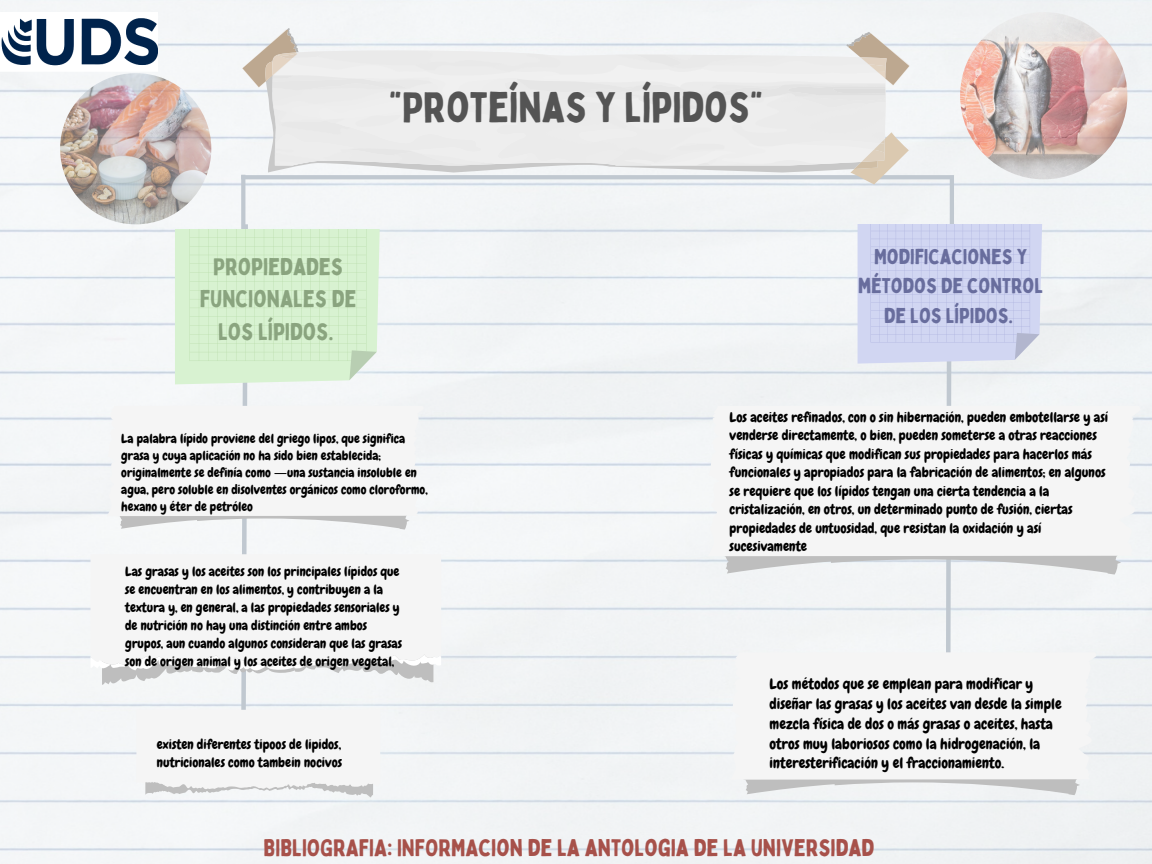
<style>
.page{position:relative;width:1152px;height:864px;background:#f2f4f6}
.page>*{position:absolute;margin:0;border:0;box-sizing:border-box;transform-origin:0 0}
.t1{font:42px "Bobby Jones";color:#545454}
.t2{font:23.55px "Bobby Jones";color:#a7514a}
.t3{font:23.55px/32.8px "Bobby Jones";color:#8aa47f;text-align:center}
.t4{font:21px/29.2px "Bobby Jones";color:#686d9d;text-align:center}
.t5{font:14.85px/19.8px "Chewy";color:#000}
.t6{font:13.8px/18.5px "Chewy";color:#000}
.t7{font:13.5px/18px "Chewy";color:#000}
.t8{font:13.2px/18px "Chewy";color:#000}
.t9{font:12.9px/17.2px "Chewy";color:#000}
.s1{font-family:"Noto Sans"}
</style>
<div class="page">
<hr style="left:241px;top:175px;width:4px;height:162px;background:#c0c8d0">
<hr style="left:950px;top:176px;width:4px;height:162px;background:#c0c8d0">
<hr style="left:241px;top:175px;width:713px;height:4px;background:#c0c8d0">
<svg style="left:243px;top:28px;width:666px;height:156px"></svg>
<svg style="left:858px;top:224px;width:185px;height:428px"></svg>
<svg style="left:91px;top:220px;width:350px;height:577px"></svg>
<svg style="left:743px;top:780px;width:338px;height:15px;fill:#f0f2f3"></svg>
<div style="left:731px;top:652px;width:367px;height:128px;background:#f5f5f5"></div>
<svg style="left:723px;top:556px;width:399px;height:19px;fill:#edf2f4"></svg>
<div style="left:708px;top:406px;width:434px;height:150px;background:#f5f5f5"></div>
<img style="left:960px;top:12px;width:167px;height:167px;border-radius:50%">
<img style="left:60px;top:73px;width:151px;height:151px;border-radius:50%">
<img style="left:0;top:12px;width:157px;height:61px">
<h1 class="t1" style="left:389px;top:81px;width:376px">"PROTEÍNAS Y LÍPIDOS"</h1>
<h2 class="t3" style="left:200px;top:249px;width:158px">PROPIEDADES<br>FUNCIONALES DE<br>LOS LÍPIDOS.</h2>
<h3 class="t4" style="left:858px;top:242px;width:187px">MODIFICACIONES Y<br>MÉTODOS DE CONTROL<br>DE LOS LÍPIDOS.</h3>
<p class="t9" style="left:121px;top:430px;width:308px">La palabra lípido proviene del griego lipos, que significa grasa y cuya aplicación no ha sido bien establecida; originalmente se definía como <span class="s1">―</span>una sustancia insoluble en agua, pero soluble en disolventes orgánicos como cloroformo, hexano y éter de petróleo</p>
<p class="t8" style="left:125px;top:563px;width:278px">Las grasas y los aceites son los principales lípidos que se encuentran en los alimentos, y contribuyen a la textura y, en general, a las propiedades sensoriales y de nutrición no hay una distinción entre ambos grupos, aun cuando algunos consideran que las grasas son de origen animal y los aceites de origen vegetal,</p>
<p class="t7" style="left:157px;top:736px;width:187px">existen diferentes tipoos de lipidos, nutricionales como tambein nocivos</p>
<p class="t6" style="left:730px;top:408px;width:380px">Los aceites refinados, con o sin hibernación, pueden embotellarse y así venderse directamente, o bien, pueden someterse a otras reacciones físicas y químicas que modifican sus propiedades para hacerlos más funcionales y apropiados para la fabricación de alimentos; en algunos se requiere que los lípidos tengan una cierta tendencia a la cristalización, en otros, un determinado punto de fusión, ciertas propiedades de untuosidad, que resistan la oxidación y así sucesivamente</p>
<p class="t5" style="left:770px;top:674px;width:294px">Los métodos que se emplean para modificar y diseñar las grasas y los aceites van desde la simple mezcla física de dos o más grasas o aceites, hasta otros muy laboriosos como la hidrogenación, la interesterificación y el fraccionamiento.</p>
<h2 class="t2" style="left:264px;top:833px;width:612px">BIBLIOGRAFIA: INFORMACION DE LA ANTOLOGIA DE LA UNIVERSIDAD</h2>
</div>
